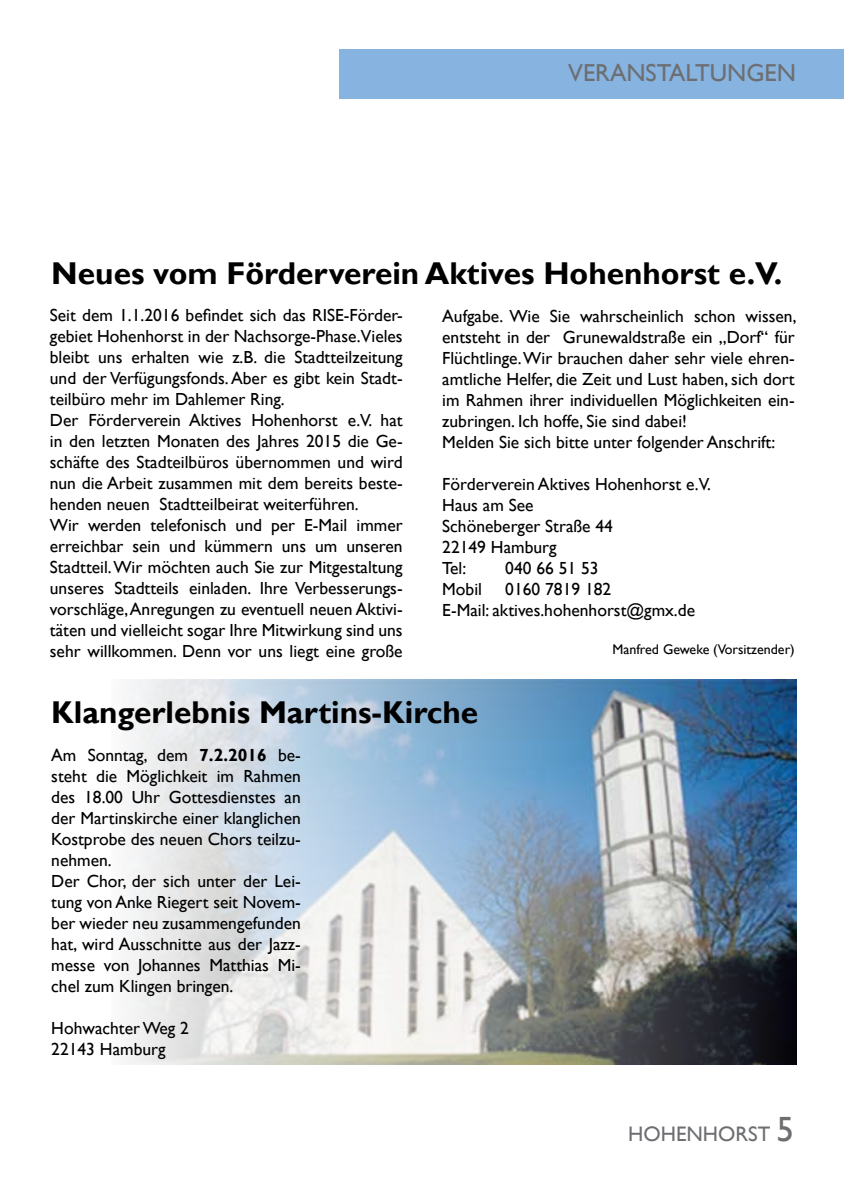
<style>
.page{position:relative;width:844px;height:1191px;background:#fff}
.page>*{position:absolute;margin:0;border:0;box-sizing:border-box;transform-origin:0 0}
.t1{font:700 31.5px "Gill Sans";color:#000}
.t2{font:24.5px "Gill Sans";color:#6d6e71}
.t3{font:21px "Gill Sans";color:#6d6e71}
.t4{font:17.5px/21px "Gill Sans";color:#000}
.t5{font:14px "Gill Sans";color:#000}
.s1{font-weight:700}
.s2{font-size:35px}
</style>
<div class="page">
<div style="left:339px;top:50px;width:504px;height:49px;background:#86b3e0"></div>
<img style="left:129px;top:679px;width:666px;height:385px">
<h2 class="t2" style="left:568px;top:59px;width:229px">VERANSTALTUNGEN</h2>
<h1 class="t1" style="left:51px;top:254px;width:732px">Neues vom Förderverein Aktives Hohenhorst e.V.</h1>
<p class="t4" style="left:442px;top:306px;width:355px">Aufgabe. Wie Sie wahrscheinlich schon wissen, entsteht in der Grunewaldstraße ein „Dorf“ für Flüchtlinge. Wir brauchen daher sehr viele ehren&shy;amtliche Helfer, die Zeit und Lust haben, sich dort im Rahmen ihrer individuellen Möglichkeiten ein&shy;zubringen. Ich hoffe, Sie sind dabei!<br>Melden Sie sich bitte unter folgender Anschrift:</p>
<p class="t4" style="left:442px;top:474px;width:270px">Förderverein Aktives Hohenhorst e.V.<br>Haus am See<br>Schöneberger Straße 44<br>22149 Hamburg<br>Tel:</p>
<p class="t4" style="left:50px;top:304px;width:354px">Seit dem 1.1.2016 befindet sich das RISE-Förder&shy;gebiet Hohenhorst in der Nachsorge-Phase.Vieles bleibt uns erhalten wie z.B. die Stadtteilzeitung und der Verfügungsfonds. Aber es gibt kein Stadt&shy;teilbüro mehr im Dahlemer Ring.<br>Der Förderverein Aktives Hohenhorst e.V. hat in den letzten Monaten des Jahres 2015 die Ge&shy;schäfte des Stadteilbüros übernommen und wird nun die Arbeit zusammen mit dem bereits beste&shy;henden neuen Stadtteilbeirat weiterführen.<br>Wir werden telefonisch und per E-Mail immer erreichbar sein und kümmern uns um unseren Stadtteil. Wir möchten auch Sie zur Mitgestaltung unseres Stadtteils einladen. Ihre Verbesserungs&shy;vorschläge, Anregungen zu eventuell neuen Aktivi&shy;täten und vielleicht sogar Ihre Mitwirkung sind uns sehr willkommen. Denn vor uns liegt eine große</p>
<p class="t4" style="left:505px;top:558px;width:95px">040 66 51 53</p>
<p class="t4" style="left:442px;top:579px;width:254px;text-indent:63px">0160 7819 182<br>E-Mail: aktives.hohenhorst@gmx.de</p>
<p class="t5" style="left:612px;top:641px;width:184px">Manfred Geweke (Vorsitzender)</p>
<p class="t4" style="left:442px;top:579px;width:41px">Mobil</p>
<h1 class="t1" style="left:51px;top:694px;width:428px">Klangerlebnis Martins-Kirche</h1>
<p class="t4" style="left:51px;top:745px;width:251px">Am Sonntag, dem <span class="s1">7.2.2016</span> be&shy;steht die Möglichkeit im Rahmen des 18.00 Uhr Gottesdienstes an der Martinskirche einer klanglichen<br>Kostprobe des neuen Chors teilzu&shy;nehmen.<br>Der Chor, der sich unter der Lei&shy;tung von Anke Riegert seit Novem&shy;ber wieder neu zusammengefunden hat, wird Ausschnitte aus der Jazz&shy;messe von Johannes Matthias Mi&shy;chel zum Klingen bringen.</p>
<p class="t4" style="left:51px;top:1018px;width:139px">Hohwachter Weg 2<br>22143 Hamburg</p>
<p class="t3" style="left:628px;top:1121px;width:167px">HOHENHORST <span class="s2">5</span></p>
</div>
